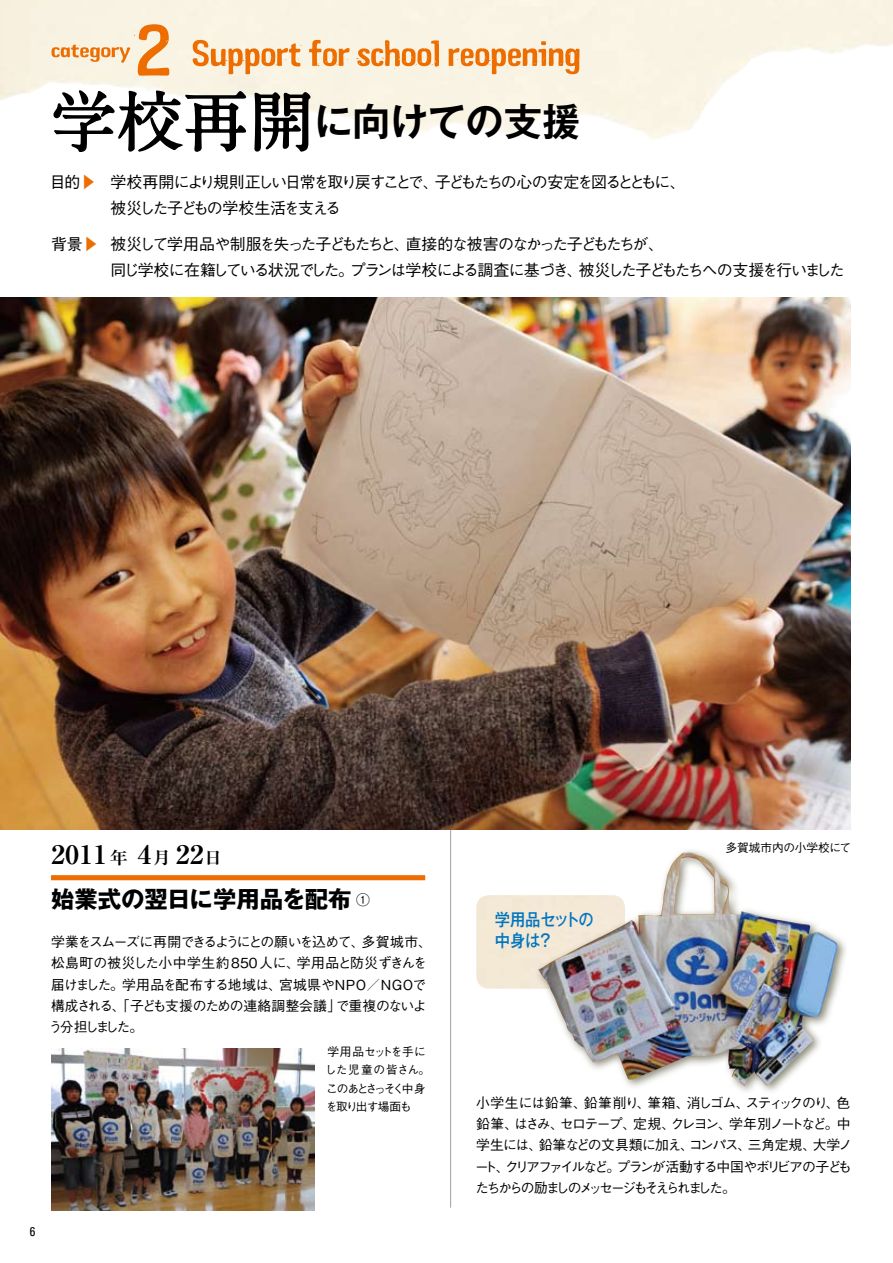
<style>
.page{position:relative;width:893px;height:1263px;background:#fff}
.page>*{position:absolute;margin:0;border:0;box-sizing:border-box;transform-origin:0 0}
.t1{font:700 38.25px "Gothic MB101 Pr 5 De";letter-spacing:-.005em;color:#000}
.t2{font:700 25.5px "Ryumin Pr 5";color:#000;scale:1.1 1}
.t3{font:700 23.4px "Gothic MB101 Pr 5";color:#000}
.t4{font:500 16.95px/21.3px "Gothic MB101 Pr 5";letter-spacing:-.015em;color:#0075bf;scale:.9 1}
.t5{font:500 15.9px/25.5px "Gothic BBB Pr 5";letter-spacing:-.115em;color:#000}
.t6{font:500 13.8px/21.3px "Gothic BBB Pr 5";letter-spacing:-.105em;color:#000}
.t7{font:500 13.8px/21.3px "Gothic BBB Pr 5";letter-spacing:-.065em;color:#000}
.t8{font:condensed 12.75px "Univers";color:#000}
.t9{font:500 11.7px/18px "Gothic BBB Pr 5";letter-spacing:-.085em;color:#000}
.t10{font:500 11.7px "Gothic BBB Pr 5";letter-spacing:-.005em;color:#000}
.s1{font-family:"A1 Mincho Std";font-size:65.85px}
.s2{color:#ed6d00}
.s3{font-size:16.95px}
</style>
<div class="page">
<hr style="left:450px;top:808px;width:1px;height:400px;background:#9f9fa0">
<img style="left:51px;top:1049px;width:264px;height:161px">
<div style="left:51px;top:875px;width:374px;height:5px;background:#ed6d00"></div>
<img style="left:0;top:298px;width:850px;height:531px">
<div style="left:476px;top:895px;width:57px;height:94px;background:#f4e9d5"></div>
<svg style="left:533px;top:850px;width:313px;height:242px"></svg>
<img style="left:538px;top:852px;width:300px;height:234px">
<svg style="left:51px;top:24px;width:528px;height:128px"></svg>
<h1 class="t1" style="left:51px;top:89px;width:531px"><span class="s1">学校再開</span>に向けての支援</h1>
<p class="t5" style="left:111px;top:168px;width:577px;text-indent:-61px">目的<span class="s2">▶</span> 学校再開により規則正しい日常を取り戻すことで、子どもたちの心の安定を図るとともに、被災した子どもの学校生活を支える</p>
<p class="t5" style="left:111px;top:230px;width:735px;text-indent:-60px">背景<span class="s2">▶</span> 被災して学用品や制服を失った子どもたちと、直接的な被害のなかった子どもたちが、<br>同じ学校に在籍している状況でした。プランは学校による調査に基づき、被災した子どもたちへの支援を行いました</p>
<h2 class="t2" style="left:51px;top:835px;width:157px">2011<span class="s3">年</span> 4<span class="s3">月</span> 22<span class="s3">日</span></h2>
<h3 class="t3" style="left:51px;top:880px;width:320px">始業式の翌日に学用品を配布 <sup>①</sup></h3>
<p class="t7" style="left:48px;top:930px;width:385px">学業をスムーズに再開できるようにとの願いを込めて、多賀城市、松島町の被災した小中学生約850人に、学用品と防災ずきんを届けました。学用品を配布する地域は、宮城県やＮＰＯ／ＮＧＯで構成される、「子ども支援のための連絡調整会議」で重複のないよう分担しました。</p>
<p class="t9" style="left:325px;top:1042px;width:107px">学用品セットを手にした児童の皆さん。このあとさっそく中身を取り出す場面も</p>
<p class="t8" style="left:30px;top:1223px;width:7px">6</p>
<p class="t4" style="left:495px;top:907px;width:112px">学用品セットの中身は？</p>
<p class="t10" style="left:725px;top:838px;width:127px">多賀城市内の小学校にて</p>
<p class="t6" style="left:475px;top:1091px;width:379px">小学生には鉛筆、鉛筆削り、筆箱、消しゴム、スティックのり、色鉛筆、はさみ、セロテープ、定規、クレヨン、学年別ノートなど。中学生には、鉛筆などの文具類に加え、コンパス、三角定規、大学ノート、クリアファイルなど。プランが活動する中国やボリビアの子どもたちからの励ましのメッセージもそえられました。</p>
</div>
